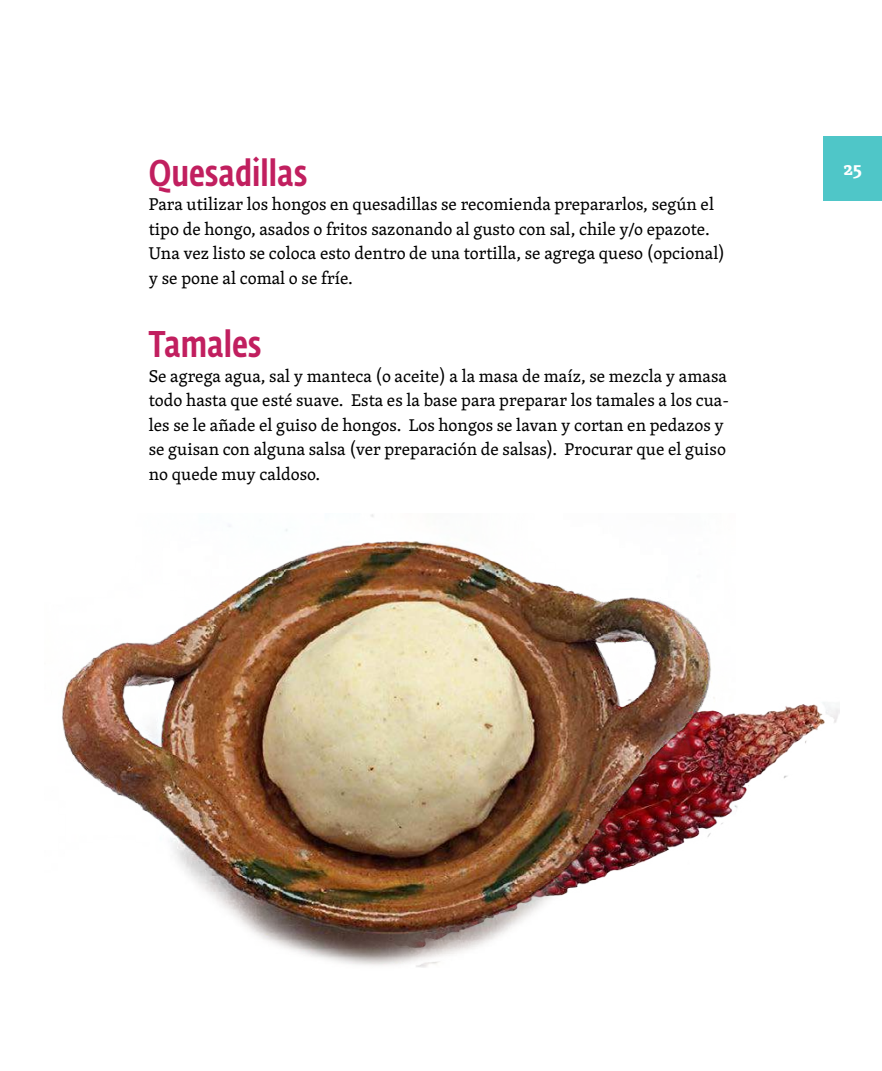
<style>
.page{position:relative;width:882px;height:1071px;background:#fff}
.page>*{position:absolute;margin:0;border:0;box-sizing:border-box;transform-origin:0 0}
.t1{font:500 36.75px "Fedra Sans Cond Std";color:#c11f5f}
.t2{font:700 19.25px "Skolar";color:#fff}
.t3{font:17.5px/24.5px "Skolar";color:#000}
</style>
<div class="page">
<div style="left:823px;top:136px;width:59px;height:65px;background:#4fc6c8"></div>
<img style="left:735px;top:702px;width:104px;height:106px">
<img style="left:62px;top:514px;width:673px;height:454px">
<h1 class="t1" style="left:149px;top:150px;width:160px">Quesadillas</h1>
<p class="t2" style="left:843px;top:154px;width:20px">25</p>
<p class="t3" style="left:149px;top:191px;width:578px">Para utilizar los hongos en quesadillas se recomienda prepararlos, según el tipo de hongo, asados o fritos sazonando al gusto con sal, chile y/o epazote.<br>Una vez listo se coloca esto dentro de una tortilla, se agrega queso (opcional) y se pone al comal o se fríe.</p>
<h1 class="t1" style="left:149px;top:322px;width:114px">Tamales</h1>
<p class="t3" style="left:149px;top:363px;width:582px">Se agrega agua, sal y manteca (o aceite) a la masa de maíz, se mezcla y amasa todo hasta que esté suave. Esta es la base para preparar los tamales a los cua&shy;les se le añade el guiso de hongos. Los hongos se lavan y cortan en pedazos y se guisan con alguna salsa (ver preparación de salsas). Procurar que el guiso no quede muy caldoso.</p>
</div>
